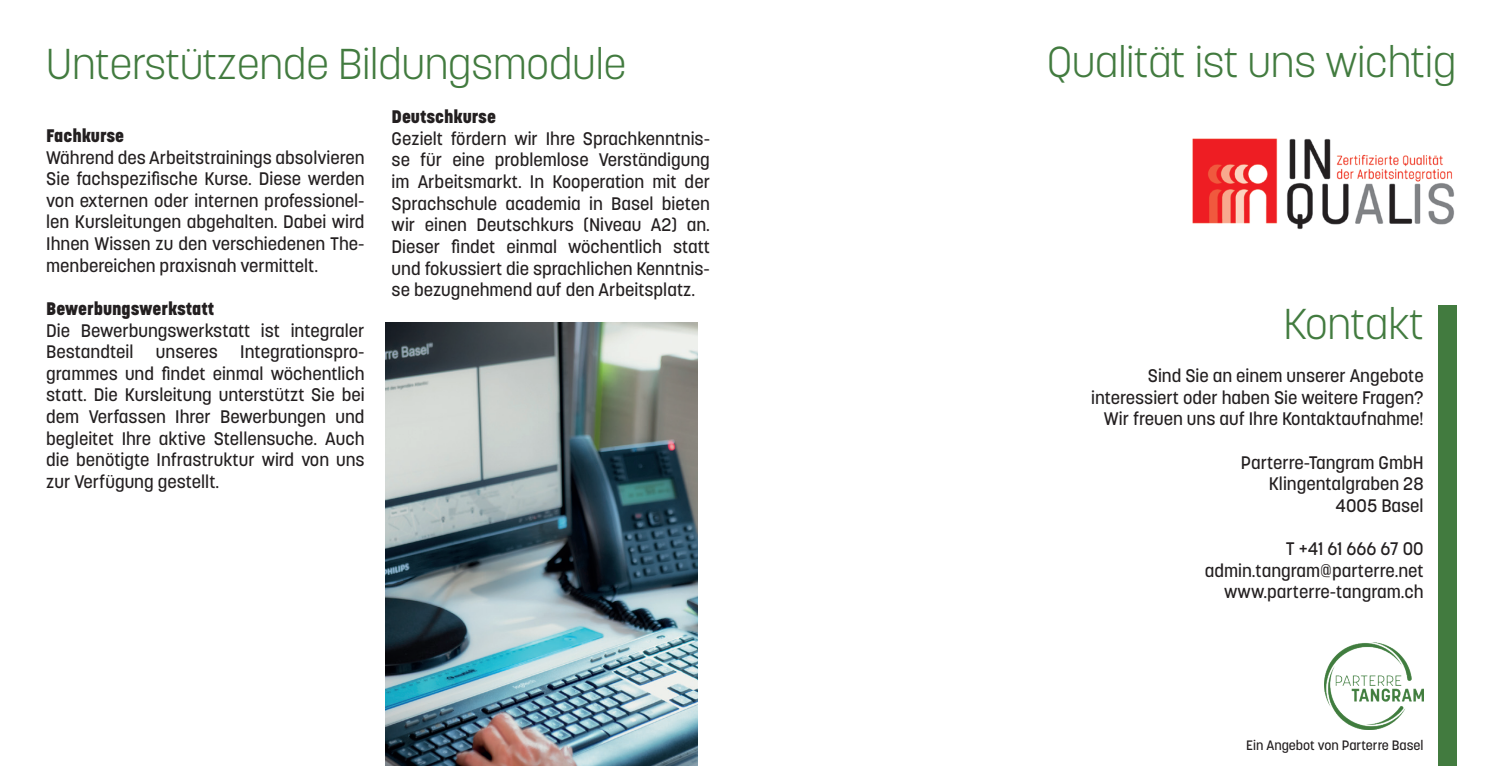
<style>
.page{position:relative;width:1503px;height:766px;background:#fff}
.page>*{position:absolute;margin:0;border:0;box-sizing:border-box;transform-origin:0 0}
.t1{font:300 42.75px "Korolev";color:#427b3f}
.t2{font:500 18px/21.6px "Korolev";color:#231f20;text-align:justify}
.t3{font:800 18px "Korolev";color:#231f20}
.t4{font:500 13.5px "Korolev";color:#231f20}
</style>
<div class="page">
<img style="left:385px;top:322px;width:312px;height:443px">
<img style="left:1324px;top:642px;width:99px;height:87px">
<div style="left:1437px;top:305px;width:18px;height:460px;background:#427b3f"></div>
<img style="left:1192px;top:138px;width:262px;height:92px">
<h1 class="t1" style="left:46px;top:37px;width:581px">Unterstützende Bildungsmodule</h1>
<p class="t3" style="left:46px;top:124px;width:79px">Fachkurse</p>
<p class="t2" style="left:46px;top:146px;width:320px">Während des Arbeitstrainings absolvieren Sie fachspezifische Kurse. Diese werden von externen oder internen professionel&shy;len Kursleitungen abgehalten. Dabei wird Ihnen Wissen zu den verschiedenen The&shy;menbereichen praxisnah vermittelt.</p>
<p class="t3" style="left:46px;top:297px;width:169px">Bewerbungswerkstatt</p>
<p class="t2" style="left:46px;top:319px;width:320px">Die Bewerbungswerkstatt ist integraler Bestandteil unseres Integrationspro&shy;grammes und findet einmal wöchentlich statt. Die Kursleitung unterstützt Sie bei dem Verfassen Ihrer Bewerbungen und begleitet Ihre aktive Stellensuche. Auch die benötigte Infrastruktur wird von uns zur Verfügung gestellt.</p>
<p class="t3" style="left:391px;top:105px;width:106px">Deutschkurse</p>
<p class="t2" style="left:391px;top:128px;width:320px">Gezielt fördern wir Ihre Sprachkenntnis&shy;se für eine problemlose Verständigung im Arbeitsmarkt. In Kooperation mit der Sprachschule academia in Basel bieten wir einen Deutschkurs (Niveau A2) an.<br>Dieser findet einmal wöchentlich statt und fokussiert die sprachlichen Kenntnis&shy;se bezugnehmend auf den Arbeitsplatz.</p>
<h1 class="t1" style="left:1046px;top:35px;width:410px">Qualität ist uns wichtig</h1>
<h1 class="t1" style="left:1283px;top:296px;width:142px">Kontakt</h1>
<p class="t2" style="left:1090px;top:365px;width:334px;text-align:right">Sind Sie an einem unserer Angebote interessiert oder haben Sie weitere Fragen?<br>Wir freuen uns auf Ihre Kontaktaufnahme!</p>
<p class="t2" style="left:1240px;top:451px;width:184px;text-align:right">Parterre-Tangram GmbH<br>Klingentalgraben 28<br>4005 Basel</p>
<p class="t2" style="left:1204px;top:537px;width:220px;text-align:right">T +41 61 666 67 00 admin.tangram@parterre.net www.parterre-tangram.ch</p>
<p class="t4" style="left:1245px;top:736px;width:179px">Ein Angebot von Parterre Basel</p>
</div>
